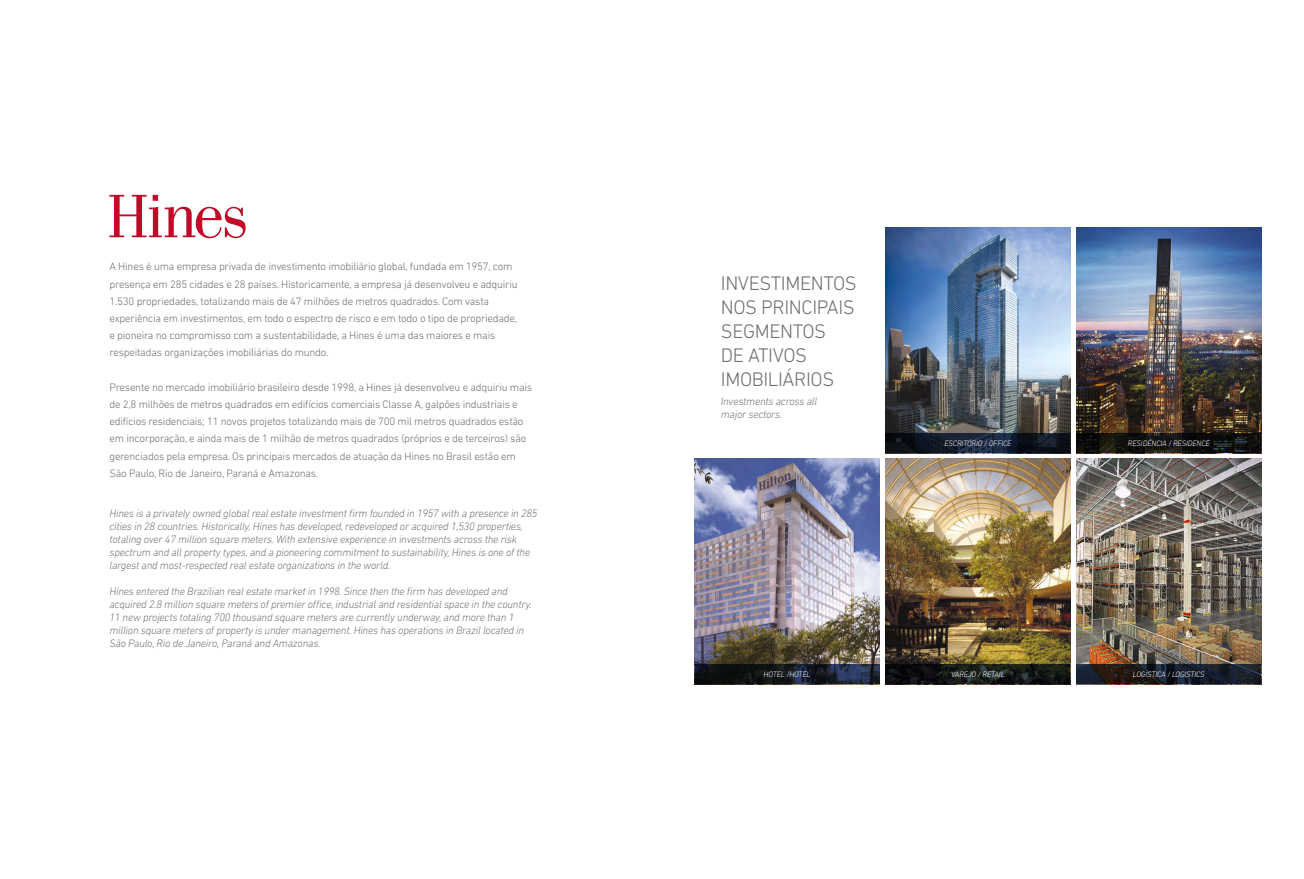
<style>
.page{position:relative;width:1304px;height:879px;background:#fff}
.page>*{position:absolute;margin:0;border:0;box-sizing:border-box;transform-origin:0 0}
.t1{font:300 20px/24px "DIN Next LT Pro";letter-spacing:-.02em;color:#706f6f}
.t2{font:300 11px/17.2px "DIN Next LT Pro";letter-spacing:-.02em;color:#706f6f}
.t3{font:italic 300 11px/13px "DIN Next LT Pro";letter-spacing:-.02em;color:#706f6f}
.t4{font:italic 300 8px "DIN Next LT Pro";letter-spacing:-.02em;color:#fff}
</style>
<div class="page">
<svg style="left:109px;top:195px;width:137px;height:43px"></svg>
<img style="left:1076px;top:459px;width:185px;height:205px">
<img style="left:886px;top:459px;width:185px;height:225px">
<img style="left:694px;top:459px;width:185px;height:225px">
<img style="left:1076px;top:228px;width:185px;height:205px">
<img style="left:886px;top:228px;width:184px;height:205px">
<svg style="left:886px;top:433px;width:184px;height:20px;background:#121a29"></svg>
<svg style="left:1076px;top:433px;width:185px;height:20px;background:#121211"></svg>
<svg style="left:1076px;top:664px;width:185px;height:20px;background:#1a1d26"></svg>
<svg style="left:886px;top:664px;width:184px;height:20px;background:#141817"></svg>
<svg style="left:695px;top:664px;width:184px;height:20px;background:#161c27"></svg>
<p class="t2" style="left:109px;top:258px;width:410px">A Hines é uma empresa privada de investimento imobiliário global, fundada em 1957, com presença em 285 cidades e 28 países. Historicamente, a empresa já desenvolveu e adquiriu 1.530 propriedades, totalizando mais de 47 milhões de metros quadrados. Com vasta experiência em investimentos, em todo o espectro de risco e em todo o tipo de propriedade, e pioneira no compromisso com a sustentabilidade, a Hines é uma das maiores e mais respeitadas organizações imobiliárias do mundo.</p>
<p class="t2" style="left:109px;top:378px;width:424px">Presente no mercado imobiliário brasileiro desde 1998, a Hines já desenvolveu e adquiriu mais de 2,8 milhões de metros quadrados em edifícios comerciais Classe A, galpões industriais e edifícios residenciais; 11 novos projetos totalizando mais de 700 mil metros quadrados estão em incorporação, e ainda mais de 1 milhão de metros quadrados (próprios e de terceiros) são gerenciados pela empresa. Os principais mercados de atuação da Hines no Brasil estão em São Paulo, Rio de Janeiro, Paraná e Amazonas.</p>
<p class="t3" style="left:109px;top:507px;width:430px">Hines is a privately owned global real estate investment firm founded in 1957 with a presence in 285 cities in 28 countries. Historically, Hines has developed, redeveloped or acquired 1,530 properties, totaling over 47 million square meters. With extensive experience in investments across the risk spectrum and all property types, and a pioneering commitment to sustainability, Hines is one of the largest and most-respected real estate organizations in the world.</p>
<p class="t3" style="left:109px;top:585px;width:424px">Hines entered the Brazilian real estate market in 1998. Since then the firm has developed and acquired 2.8 million square meters of premier office, industrial and residential space in the country.<br>11 new projects totaling 700 thousand square meters are currently underway, and more than 1 million square meters of property is under management. Hines has operations in Brazil located in São Paulo, Rio de Janeiro, Paraná and Amazonas.</p>
<h1 class="t1" style="left:721px;top:271px;width:137px">INVESTIMENTOS<br>NOS PRINCIPAIS<br>SEGMENTOS<br>DE ATIVOS<br>IMOBILIÁRIOS</h1>
<p class="t3" style="left:721px;top:395px;width:98px">Investments across all major sectors.</p>
<p class="t4" style="left:944px;top:439px;width:69px">ESCRITÓRIO / OFFICE</p>
<p class="t4" style="left:1128px;top:439px;width:83px">RESIDÊNCIA / RESIDENCE</p>
<p class="t4" style="left:764px;top:670px;width:48px">HOTEL /HOTEL</p>
<p class="t4" style="left:951px;top:670px;width:55px">VAREJO / RETAIL</p>
<p class="t4" style="left:1133px;top:670px;width:73px">LOGÍSTICA / LOGISTICS</p>
</div>
